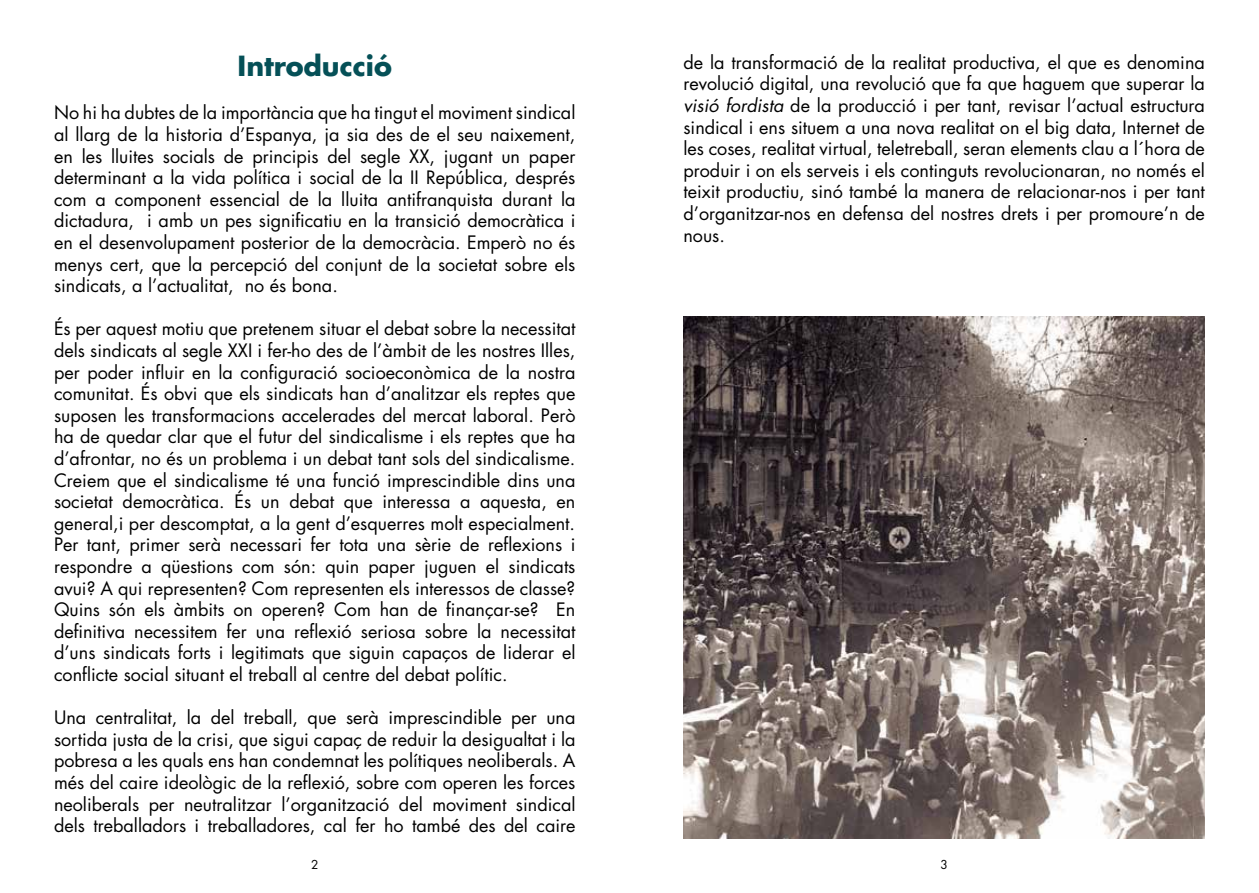
<style>
.page{position:relative;width:1259px;height:893px;background:#fff}
.page>*{position:absolute;margin:0;border:0;box-sizing:border-box;transform-origin:0 0}
.t1{font:700 27px "Futura Std";color:#055057}
.t2{font:18px/21.6px "Futura Std";color:#000;text-align:justify}
.t3{font:12px "Futura Std";color:#000}
.s1{font-style:italic}
</style>
<div class="page">
<img style="left:683px;top:317px;width:522px;height:522px">
<h1 class="t1" style="left:238px;top:48px;width:156px">Introducció</h1>
<p class="t2" style="left:54px;top:102px;width:523px">No hi ha dubtes de la importància que ha tingut el moviment sindical al llarg de la historia d’Espanya, ja sia des de el seu naixement, en les lluites socials de principis del segle XX, jugant un paper determinant a la vida política i social de la II República, després com a component essencial de la lluita antifranquista durant la dictadura, i amb un pes significatiu en la transició democràtica i en el desenvolupament posterior de la democràcia. Emperò no és menys cert, que la percepció del conjunt de la societat sobre els sindicats, a l’actualitat, no és bona.</p>
<p class="t2" style="left:54px;top:318px;width:523px">És per aquest motiu que pretenem situar el debat sobre la necessitat dels sindicats al segle XXI i fer-ho des de l’àmbit de les nostres Illes, per poder influir en la configuració socioeconòmica de la nostra comunitat. És obvi que els sindicats han d’analitzar els reptes que suposen les transformacions accelerades del mercat laboral. Però ha de quedar clar que el futur del sindicalisme i els reptes que ha d’afrontar, no és un problema i un debat tant sols del sindicalisme.<br>Creiem que el sindicalisme té una funció imprescindible dins una societat democràtica. És un debat que interessa a aquesta, en general,i per descomptat, a la gent d’esquerres molt especialment.<br>Per tant, primer serà necessari fer tota una sèrie de reflexions i respondre a qüestions com són: quin paper juguen el sindicats avui? A qui representen? Com representen els interessos de classe?<br>Quins són els àmbits on operen? Com han de finançar-se? En definitiva necessitem fer una reflexió seriosa sobre la necessitat d’uns sindicats forts i legitimats que siguin capaços de liderar el conflicte social situant el treball al centre del debat polític.</p>
<p class="t2" style="left:54px;top:707px;width:523px">Una centralitat, la del treball, que serà imprescindible per una sortida justa de la crisi, que sigui capaç de reduir la desigualtat i la pobresa a les quals ens han condemnat les polítiques neoliberals. A més del caire ideològic de la reflexió, sobre com operen les forces neoliberals per neutralitzar l’organització del moviment sindical dels treballadors i treballadores, cal fer ho també des del caire</p>
<p class="t2" style="left:683px;top:52px;width:523px">de la transformació de la realitat productiva, el que es denomina revolució digital, una revolució que fa que haguem que superar la <span class="s1">visió fordista</span> de la producció i per tant, revisar l’actual estructura sindical i ens situem a una nova realitat on el big data, Internet de les coses, realitat virtual, teletreball, seran elements clau a l´hora de produir i on els serveis i els continguts revolucionaran, no només el teixit productiu, sinó també la manera de relacionar-nos i per tant d’organitzar-nos en defensa del nostres drets i per promoure’n de nous.</p>
<p class="t3" style="left:311px;top:857px;width:9px">2</p>
<p class="t3" style="left:940px;top:857px;width:9px">3</p>
</div>
